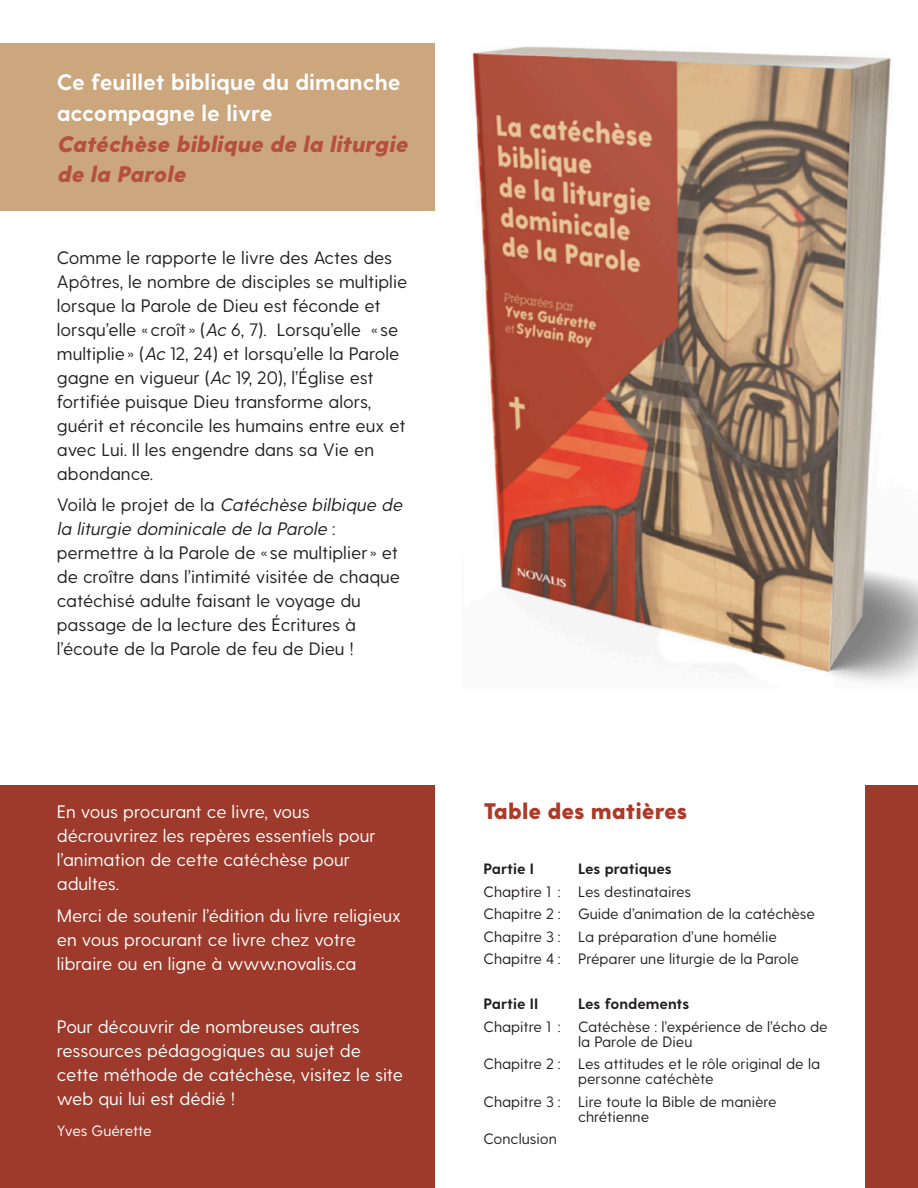
<style>
.page{position:relative;width:918px;height:1188px;background:#fff}
.page>*{position:absolute;margin:0;border:0;box-sizing:border-box;transform-origin:0 0}
.t1{font:700 22.5px/30.8px "Greycliff CF";color:#fff}
.t2{font:italic 800 22.5px/30.8px "Greycliff CF";color:#b6503d}
.t3{font:800 22.5px "Greycliff CF";color:#ac3a28}
.t4{font:18px/24px "Greycliff CF";color:#231f20}
.t5{font:18px/24px "Greycliff CF";color:#fff}
.t6{font:15px/22.5px "Greycliff CF";color:#231f20}
.t7{font:700 15px "Greycliff CF";color:#231f20}
.t8{font:15px "Greycliff CF";letter-spacing:-.01em;color:#fff}
.s1{font-style:italic}
</style>
<div class="page">
<div style="left:0;top:785px;width:434px;height:403px;background:#9e3a2b"></div>
<div style="left:865px;top:785px;width:53px;height:403px;background:#9e3a2b"></div>
<div style="left:0;top:43px;width:434px;height:168px;background:#cca67c"></div>
<img style="left:472px;top:46px;width:446px;height:636px">
<p class="t1" style="left:57px;top:68px;width:345px">Ce feuillet biblique du dimanche accompagne le livre</p>
<p class="t2" style="left:57px;top:129px;width:356px">Catéchèse biblique de la liturgie de la Parole</p>
<p class="t4" style="left:57px;top:247px;width:352px">Comme le rapporte le livre des Actes des Apôtres, le nombre de disciples se multiplie lorsque la Parole de Dieu est féconde et lorsqu’elle « croît » (<span class="s1">Ac</span> 6, 7). Lorsqu’elle « se multiplie » (<span class="s1">Ac</span> 12, 24) et lorsqu’elle la Parole gagne en vigueur (<span class="s1">Ac</span> 19, 20), l’Église est fortifiée puisque Dieu transforme alors, guérit et réconcile les humains entre eux et avec Lui. Il les engendre dans sa Vie en abondance.</p>
<p class="t4" style="left:57px;top:494px;width:350px">Vo i l à l e p roj e t d e l a <span class="s1">Catéchèse bilbique de la liturgie dominicale de la Parole</span> : permettre à la Parole de « se multiplier » et de croître dans l’intimité visitée de chaque catéchisé adulte faisant le voyage du passage de la lecture des Écritures à l’écoute de la Parole de feu de Dieu !</p>
<p class="t5" style="left:57px;top:801px;width:320px">En vous procurant ce livre, vous décrouvrirez les repères essentiels pour l’animation de cette catéchèse pour adultes.</p>
<p class="t5" style="left:57px;top:904px;width:346px">Merci de soutenir l’édition du livre religieux en vous procurant ce livre chez votre libraire ou en ligne à www.novalis.ca</p>
<p class="t5" style="left:57px;top:1015px;width:348px">Pour découvrir de nombreuses autres ressources pédagogiques au sujet de cette méthode de catéchèse, visitez le site web qui lui est dédié !</p>
<p class="t8" style="left:57px;top:1124px;width:96px">Yves Guérette</p>
<p class="t3" style="left:484px;top:801px;width:205px">Table des matières</p>
<p class="t7" style="left:484px;top:862px;width:52px">Partie I</p>
<p class="t7" style="left:578px;top:862px;width:95px">Les pratiques</p>
<p class="t6" style="left:484px;top:881px;width:333px">Chaptire 1 : Les destinataires<br>Chapitre 2 : Guide d’animation de la catéchèse Chapitre 3 : La préparation d’une homélie Chapitre 4 : Préparer une liturgie de la Parole</p>
<p class="t7" style="left:484px;top:997px;width:56px">Partie II</p>
<p class="t7" style="left:578px;top:997px;width:113px">Les fondements</p>
<p class="t6" style="left:578px;top:1019px;width:251px;line-height:15px;text-indent:-94px">Chapitre 1 : Catéchèse : l’expérience de l’écho de la Parole de Dieu</p>
<p class="t6" style="left:578px;top:1057px;width:244px;line-height:15px;text-indent:-94px">Chapitre 2 : Les attitudes et le rôle original de la personne catéchète</p>
<p class="t6" style="left:578px;top:1094px;width:200px;line-height:15px;text-indent:-94px">Chapitre 3 : Lire toute la Bible de manière chrétienne</p>
<p class="t6" style="left:484px;top:1128px;width:75px">Conclusion</p>
</div>
